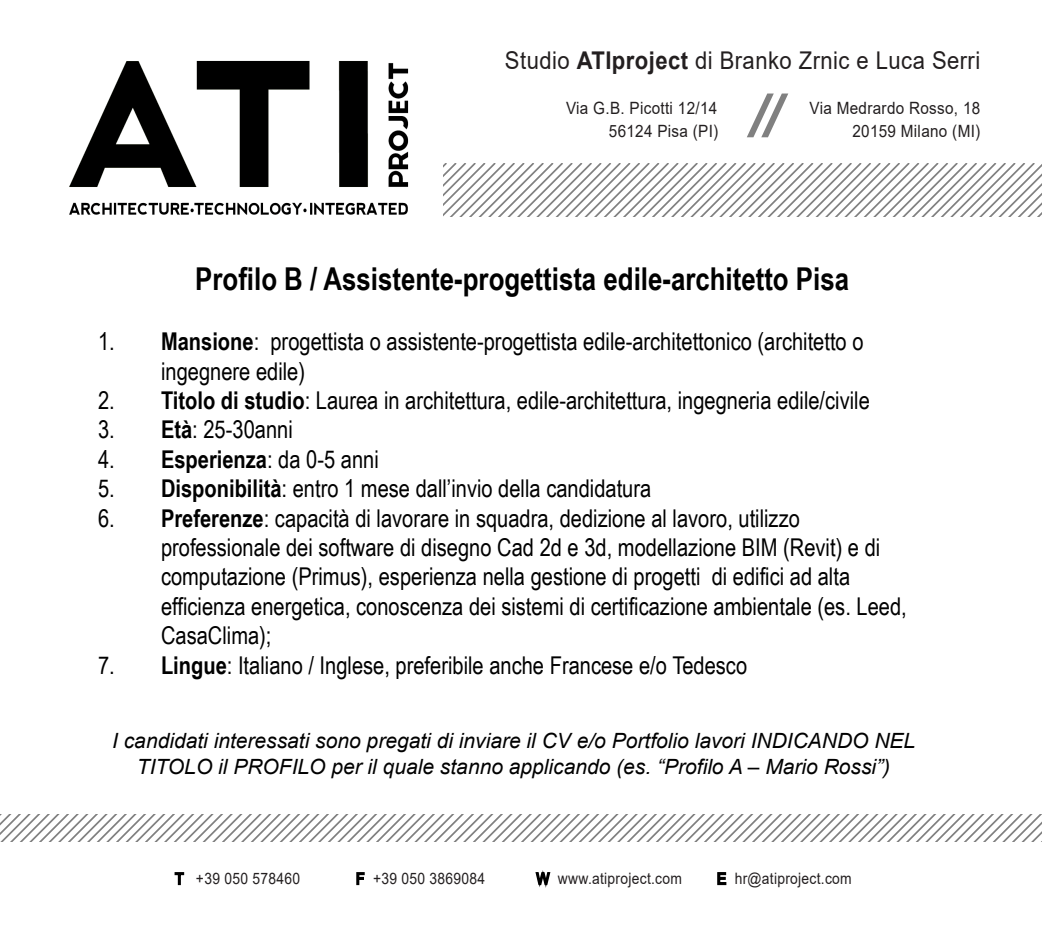
<style>
.page{position:relative;width:1042px;height:926px;background:#fff}
.page>*{position:absolute;margin:0;border:0;box-sizing:border-box;transform-origin:0 0}
.t1{font:900 expanded 52.5px "Swiss 721 BT";color:#000}
.t2{font:700 31.5px "Arial Narrow";color:#000}
.t3{font:24.5px/29.4px "Arial Narrow";color:#000}
.t4{font:24.5px "Arial";letter-spacing:.02em;color:#231f20;scale:.9 1}
.t5{font:italic 21px/25.2px "Arial";color:#000;text-align:center}
.t6{font:16.97px "Arial";letter-spacing:.02em;color:#231f20;scale:.9 1}
.t7{font:15.75px "Arial";letter-spacing:.02em;color:#231f20;scale:.88 1}
.s1{font-weight:700}
.s2{color:#020202}
.s3{color:#fff}
.s4{color:#000}
</style>
<div class="page">
<img style="left:69px;top:60px;width:340px;height:155px">
<svg style="left:174px;top:872px;width:11px;height:14px"></svg>
<svg style="left:356px;top:872px;width:9px;height:14px"></svg>
<svg style="left:535px;top:870px;width:16px;height:18px"></svg>
<svg style="left:717px;top:872px;width:10px;height:14px"></svg>
<svg style="left:443px;top:163px;width:599px;height:54px"></svg>
<svg style="left:0;top:814px;width:1042px;height:27px"></svg>
<p class="t4" style="left:505px;top:44px;width:530px">Studio <span class="s1">ATIproject</span> di Branko Zrnic e Luca Serri</p>
<p class="t6" style="left:566px;top:96px;width:170px">Via G.B. Picotti 12/14</p>
<p class="t6" style="left:809px;top:96px;width:191px">Via Medrardo Rosso, 18</p>
<p class="t6" style="left:609px;top:119px;width:123px">56124 Pisa (PI)</p>
<p class="t6" style="left:852px;top:119px;width:144px">20159 Milano (MI)</p>
<h1 class="t1" style="left:748px;top:82px;width:41px">//</h1>
<p class="t2" style="left:195px;top:255px;width:655px">Profilo B / Assistente-progettista edile-architetto <span class="s2">Pisa</span></p>
<p class="t3" style="left:161px;top:326px;width:704px;text-indent:-63px">1. <span class="s1">Mansione</span>: progettista o assistente-progettista edile-architettonico (architetto o ingegnere edile)</p>
<p class="t3" style="left:98px;top:385px;width:773px">2. <span class="s1">Titolo di studio</span>: Laurea in architettura, edile-architettura, ingegneria edile/civile</p>
<p class="t3" style="left:98px;top:414px;width:196px">3. <span class="s1">Età</span>: 25-30anni</p>
<p class="t3" style="left:98px;top:443px;width:282px">4. <span class="s1">Esperienza</span>: da 0-5 anni</p>
<p class="t3" style="left:98px;top:473px;width:555px">5. <span class="s1">Disponibilità</span>: entro 1 mese dall’invio della candidatura</p>
<p class="t3" style="left:161px;top:502px;width:747px;text-indent:-63px">6. <span class="s1">Preferenze</span>: capacità di lavorare in squadra, dedizione al lavoro, utilizzo professionale dei software di disegno Cad 2d e 3d, modellazione BIM (Revit) e di computazione (Primus), esperienza nella gestione di progetti di edifici ad alta efficienza energetica, conoscenza dei sistemi di certificazione ambientale (es. Leed, CasaClima);</p>
<p class="t3" style="left:98px;top:649px;width:651px">7. <span class="s1">Lingue</span>: Italiano / Inglese, preferibile anche Francese e/o Tedesco</p>
<p class="t5" style="left:112px;top:729px;width:804px">I candidati interessati sono pregati di inviare il CV e/o Portfolio lavori INDICANDO NEL<br>TITOLO il PROFILO per il quale stanno applicando (es. “Profilo A – Mario Rossi”)</p>
<p class="t7" style="left:175px;top:868px;width:144px"><span class="s3">T</span> +39 050 578460</p>
<p class="t7" style="left:356px;top:868px;width:148px"><span class="s3">F</span> +39 050 3869084</p>
<p class="t7" style="left:536px;top:868px;width:167px"><span class="s4">W</span> www.atiproject.com</p>
<p class="t7" style="left:717px;top:868px;width:155px"><span class="s4">E</span> hr@atiproject.com</p>
</div>
